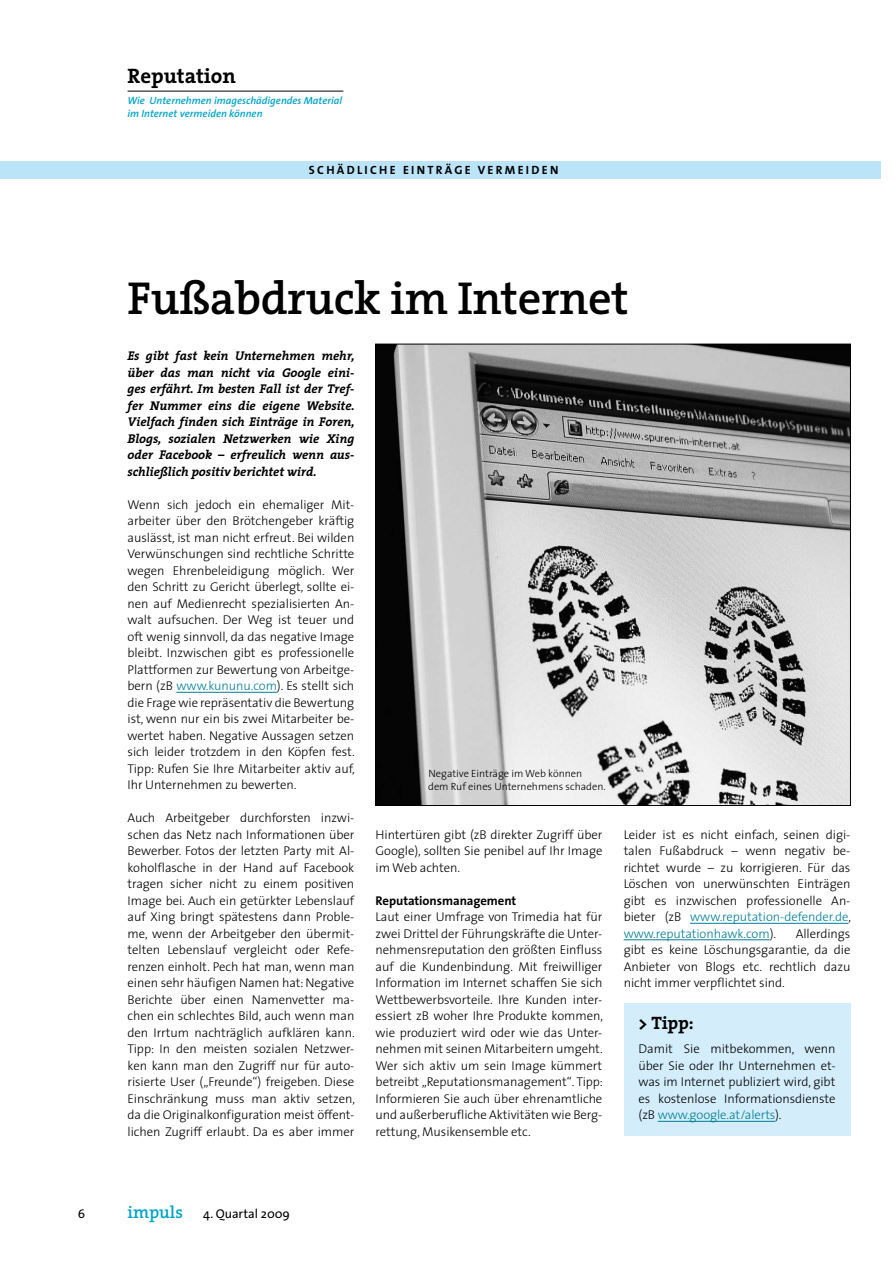
<style>
.page{position:relative;width:893px;height:1263px;background:#fff}
.page>*{position:absolute;margin:0;border:0;box-sizing:border-box;transform-origin:0 0}
.t1{font:600 46.5px "The Serif";letter-spacing:-.01em;color:#000}
.t2{font:700 21px "The Serif";color:#000}
.t3{font:700 18px "The Serif";color:#000}
.t4{font:300 12.75px/16.5px "The Sans";letter-spacing:-.005em;color:#000;text-align:justify}
.t5{font:italic 700 12.75px/16.5px "The Serif";letter-spacing:-.005em;color:#000;text-align:justify}
.t6{font:700 12.75px "The Sans";letter-spacing:-.005em;color:#000}
.t7{font:12.75px "The Sans";color:#000}
.t8{font:12.75px "The Sans Caps";color:#000}
.t9{font:12px "The Sans Bold Caps";letter-spacing:.19em;color:#000}
.t10{font:italic 600 10.5px/12.8px "The Sans";color:#00a4c7}
.t11{font:300 10.5px/12.8px "The Sans";color:#000}
.s1{color:#007e95}
.s2{font-family:"The Serif";font-weight:600;font-size:17.25px;color:#00a4c7}
</style>
<div class="page">
<hr style="left:176px;top:692px;width:101px;height:1px;background:#007e95">
<hr style="left:690px;top:923px;width:158px;height:1px;background:#007e95">
<hr style="left:624px;top:939px;width:146px;height:1px;background:#007e95">
<hr style="left:128px;top:91px;width:215px;height:1px;background:#000">
<div style="left:0;top:162px;width:880px;height:17px;background:#bce4f8"></div>
<img style="left:377px;top:346px;width:472px;height:458px">
<div style="left:624px;top:1004px;width:226px;height:132px;background:#d3edfb"></div>
<hr style="left:658px;top:1121px;width:117px;height:1px;background:#007e95">
<h2 class="t2" style="left:128px;top:59px;width:110px">Reputation</h2>
<p class="t10" style="left:128px;top:94px;width:216px">Wie Unternehmen imageschädigendes Material im Internet vermeiden können</p>
<p class="t9" style="left:309px;top:160px;width:251px">S CHÄDLICHE EINTRÄGE VERMEIDEN</p>
<h1 class="t1" style="left:128px;top:259px;width:503px">Fußabdruck im Internet</h1>
<p class="t5" style="left:128px;top:347px;width:229px">Es gibt fast kein Unternehmen mehr, über das man nicht via Google eini&shy;ges erfährt. Im besten Fall ist der Tref&shy;fer Nummer eins die eigene Website.<br>Vielfach finden sich Einträge in Foren, Blogs, sozialen Netzwerken wie Xing oder Facebook – erfreulich wenn aus&shy;schließlich positiv berichtet wird.</p>
<p class="t4" style="left:128px;top:496px;width:229px">Wenn sich jedoch ein ehemaliger Mit&shy;arbeiter über den Brötchengeber kräftig auslässt, ist man nicht erfreut. Bei wilden Verwünschungen sind rechtliche Schritte wegen Ehrenbeleidigung möglich. Wer den Schritt zu Gericht überlegt, sollte ei&shy;nen auf Medienrecht spezialisierten An&shy;walt aufsuchen. Der Weg ist teuer und oft wenig sinnvoll, da das negative Image bleibt. Inzwischen gibt es professionelle Plattformen zur Bewertung von Arbeitge&shy;bern (zB <span class="s1">www.kununu.com</span>). Es stellt sich die Frage wie repräsentativ die Bewertung ist, wenn nur ein bis zwei Mitarbeiter be&shy;wertet haben. Negative Aussagen setzen sich leider trotzdem in den Köpfen fest.<br>Tipp: Rufen Sie Ihre Mitarbeiter aktiv auf, Ihr Unternehmen zu bewerten.</p>
<p class="t4" style="left:128px;top:809px;width:229px">Auch Arbeitgeber durchforsten inzwi&shy;schen das Netz nach Informationen über Bewerber. Fotos der letzten Party mit Al&shy;koholflasche in der Hand auf Facebook tragen sicher nicht zu einem positiven Image bei. Auch ein getürkter Lebenslauf auf Xing bringt spätestens dann Proble&shy;me, wenn der Arbeitgeber den übermit&shy;telten Lebenslauf vergleicht oder Refe&shy;renzen einholt. Pech hat man, wenn man einen sehr häufigen Namen hat: Negative Berichte über einen Namenvetter ma&shy;chen ein schlechtes Bild, auch wenn man den Irrtum nachträglich aufklären kann.<br>Tipp: In den meisten sozialen Netzwer&shy;ken kann man den Zugriff nur für auto&shy;risierte User („Freunde“) freigeben. Diese Einschränkung muss man aktiv setzen, da die Originalkonfiguration meist öffent&shy;lichen Zugriff erlaubt. Da es aber immer</p>
<p class="t11" style="left:428px;top:767px;width:179px">Negative Einträge im Web können<br>dem Ruf eines Unternehmens schaden.</p>
<p class="t4" style="left:376px;top:826px;width:228px">Hintertüren gibt (zB direkter Zugriff über Google), sollten Sie penibel auf Ihr Image im Web achten.</p>
<p class="t6" style="left:376px;top:890px;width:142px">Reputationsmanagement</p>
<p class="t4" style="left:376px;top:908px;width:229px">Laut einer Umfrage von Trimedia hat für zwei Drittel der Führungskräfte die Unter&shy;nehmensreputation den größten Einfluss auf die Kundenbindung. Mit freiwilliger Information im Internet schaffen Sie sich Wettbewerbsvorteile. Ihre Kunden inter&shy;essiert zB woher Ihre Produkte kommen, wie produziert wird oder wie das Unter&shy;nehmen mit seinen Mitarbeitern umgeht.<br>Wer sich aktiv um sein Image kümmert betreibt „Reputationsmanagement“. Tipp:<br>Informieren Sie auch über ehrenamtliche und außerberufliche Aktivitäten wie Berg&shy;rettung, Musikensemble etc.</p>
<p class="t4" style="left:624px;top:826px;width:229px">Leider ist es nicht einfach, seinen digi&shy;talen Fußabdruck – wenn negativ be&shy;richtet wurde – zu korrigieren. Für das Löschen von unerwünschten Einträgen gibt es inzwischen professionelle An&shy;bieter (zB <span class="s1">www.reputation-defender.de</span>, <span class="s1">www.reputationhawk.com</span>).</p>
<p class="t4" style="left:624px;top:925px;width:228px;text-indent:172px">Allerdings gibt es keine Löschungsgarantie, da die Anbieter von Blogs etc. rechtlich dazu nicht immer verpflichtet sind.</p>
<h3 class="t3" style="left:639px;top:1008px;width:57px">&gt; Tipp:</h3>
<p class="t4" style="left:639px;top:1040px;width:199px">Damit Sie mitbekommen, wenn über Sie oder Ihr Unternehmen et&shy;was im Internet publiziert wird, gibt es kostenlose Informationsdienste (zB <span class="s1">www.google.at/alerts</span>).</p>
<p class="t8" style="left:78px;top:1203px;width:9px">6</p>
<p class="t7" style="left:128px;top:1203px;width:164px"><span class="s2">impuls</span> 4. Quartal 2009</p>
</div>
